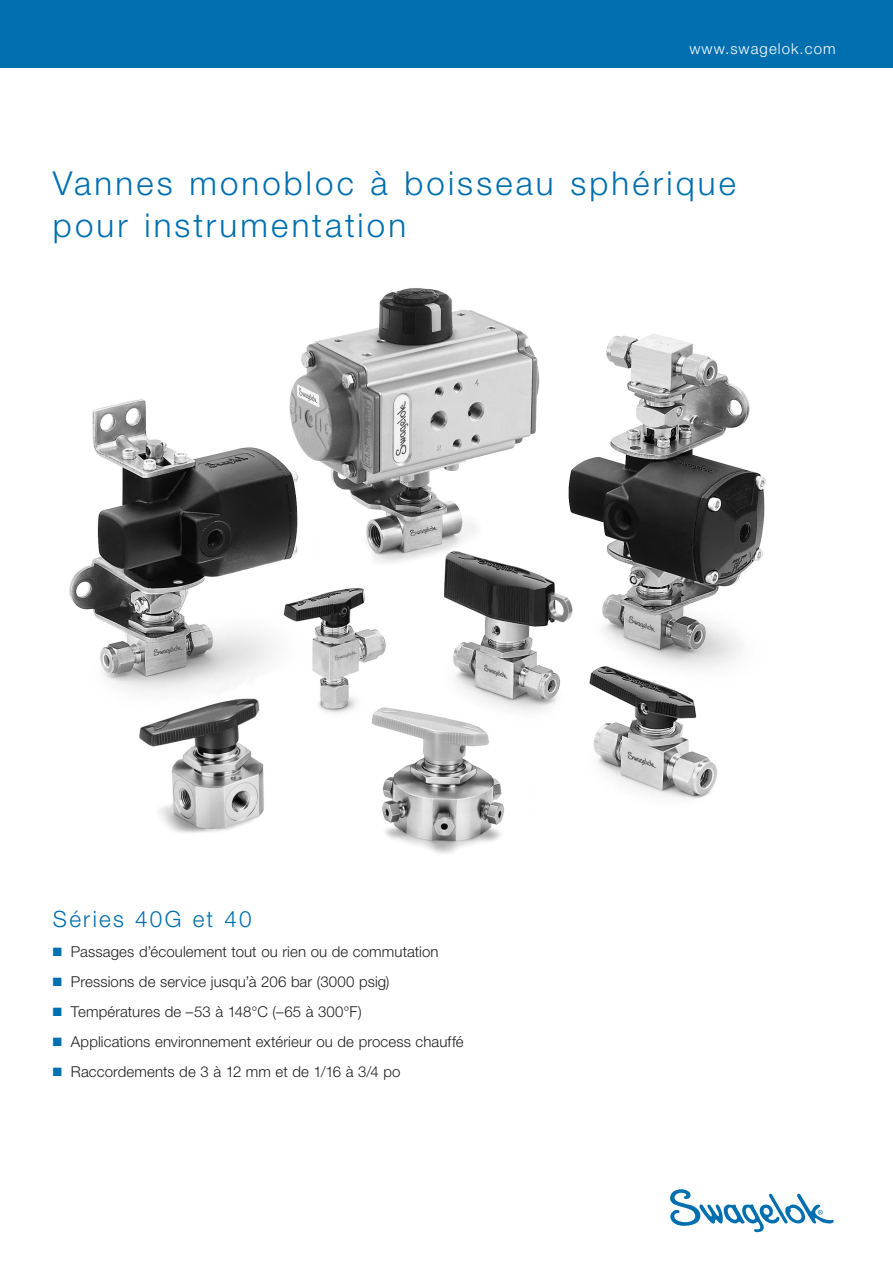
<style>
.page{position:relative;width:893px;height:1263px;background:#fff}
.page>*{position:absolute;margin:0;border:0;box-sizing:border-box;transform-origin:0 0}
.t1{font:300 33px "Helvetica Neue LT Std";letter-spacing:.095em;color:#006faf}
.series{font:300 22.5px "Helvetica Neue LT Std";letter-spacing:.1em;color:#006faf}
.bullets{font:300 15px "Helvetica Neue LT Std";letter-spacing:.005em;color:#231f20}
.t2{font:300 15px "Helvetica Neue LT Std";letter-spacing:.07em;color:#fff}
.s1{color:#006faf}
</style>
<div class="page">
<img style="left:69px;top:288px;width:697px;height:566px">
<svg style="left:670px;top:1189px;width:164px;height:43px"></svg>
<div style="left:0;top:0;width:893px;height:68px;background:#006faf"></div>
<p class="t2" style="left:689px;top:39px;width:148px">www.swagelok.com</p>
<p class="t1" style="left:53px;top:163px;width:684px">Vannes monobloc à boisseau sphérique</p>
<p class="t1" style="left:53px;top:205px;width:355px">pour instrumentation</p>
<p class="series" style="left:53px;top:905px;width:200px">Séries 40G et 40</p>
<p class="bullets" style="left:53px;top:942px;width:387px"><span class="s1">■</span> Passages d’écoulement tout ou rien ou de commutation</p>
<p class="bullets" style="left:53px;top:972px;width:338px"><span class="s1">■</span> Pressions de service jusqu’à 206 bar (3000 psig)</p>
<p class="bullets" style="left:53px;top:1002px;width:310px"><span class="s1">■</span> Températures de –53 à 148°C (–65 à 300°F)</p>
<p class="bullets" style="left:53px;top:1032px;width:412px"><span class="s1">■</span> Applications environnement extérieur ou de process chauffé</p>
<p class="bullets" style="left:53px;top:1062px;width:349px"><span class="s1">■</span> Raccordements de 3 à 12 mm et de 1/16 à 3/4 po</p>
</div>
